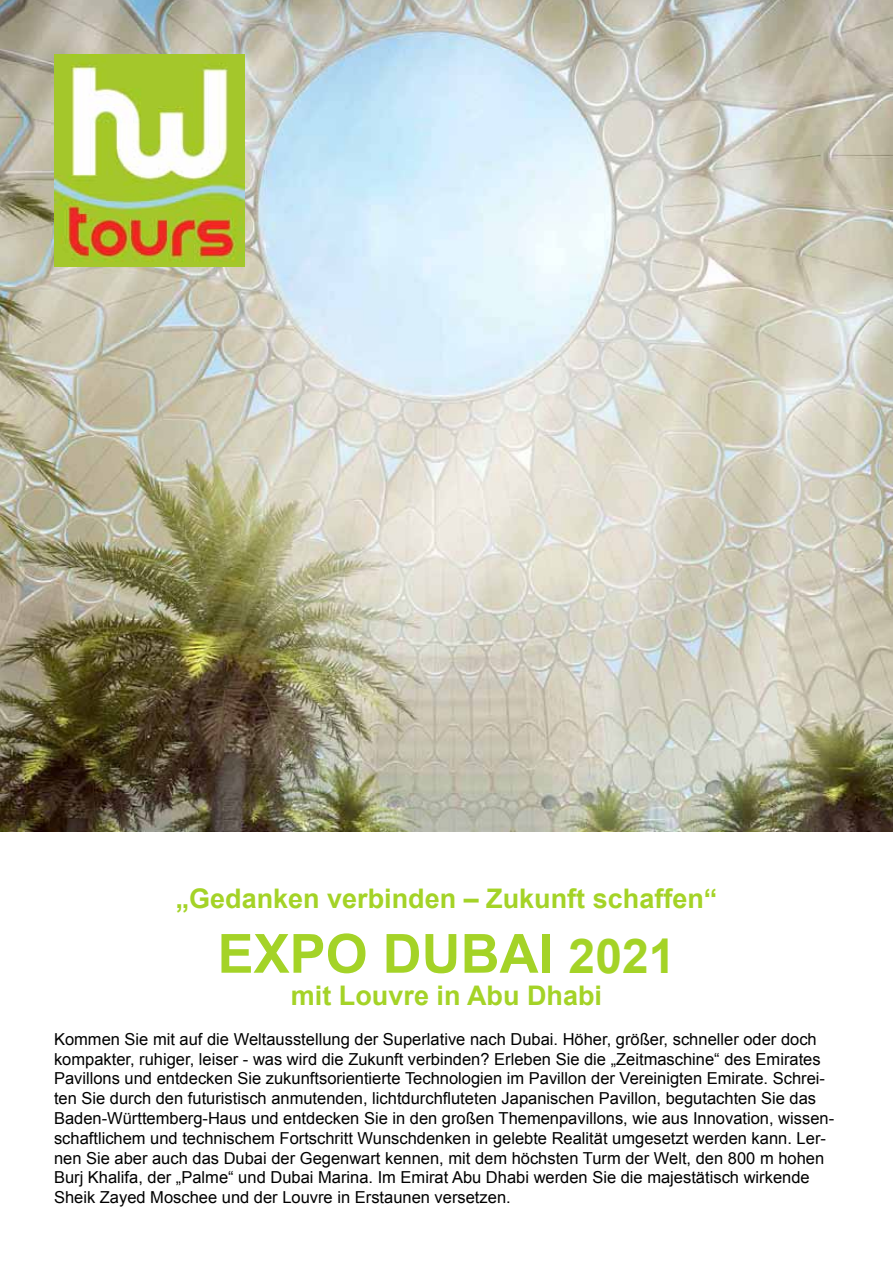
<style>
.page{position:relative;width:893px;height:1263px;background:#fff}
.page>*{position:absolute;margin:0;border:0;box-sizing:border-box;transform-origin:0 0}
.t1{font:700 54px "Arial";color:#a4d327}
.t2{font:700 27px "Arial";color:#a4d327}
.t3{font:16.5px/19.8px "Arial";color:#000}
.s1{font-size:48px}
</style>
<div class="page">
<img style="left:0;top:0;width:893px;height:831px">
<img style="left:54px;top:54px;width:190px;height:213px">
<h2 class="t2" style="left:176px;top:881px;width:543px">„Gedanken verbinden – Zukunft schaffen“</h2>
<h1 class="t1" style="left:218px;top:918px;width:459px">EXPO DUBAI <span class="s1">2021</span></h1>
<h2 class="t2" style="left:291px;top:978px;width:313px">mit Louvre in Abu Dhabi</h2>
<p class="t3" style="left:54px;top:1029px;width:782px">Kommen Sie mit auf die Weltausstellung der Superlative nach Dubai. Höher, größer, schneller oder doch kompakter, ruhiger, leiser - was wird die Zukunft verbinden? Erleben Sie die „Zeitmaschine“ des Emirates Pavillons und entdecken Sie zukunftsorientierte Technologien im Pavillon der Vereinigten Emirate. Schrei&shy;ten Sie durch den futuristisch anmutenden, lichtdurchfluteten Japanischen Pavillon, begutachten Sie das Baden-Württemberg-Haus und entdecken Sie in den großen Themenpavillons, wie aus Innovation, wissen&shy;schaftlichem und technischem Fortschritt Wunschdenken in gelebte Realität umgesetzt werden kann. Ler&shy;nen Sie aber auch das Dubai der Gegenwart kennen, mit dem höchsten Turm der Welt, den 800 m hohen Burj Khalifa, der „Palme“ und Dubai Marina. Im Emirat Abu Dhabi werden Sie die majestätisch wirkende Sheik Zayed Moschee und der Louvre in Erstaunen versetzen.</p>
</div>
